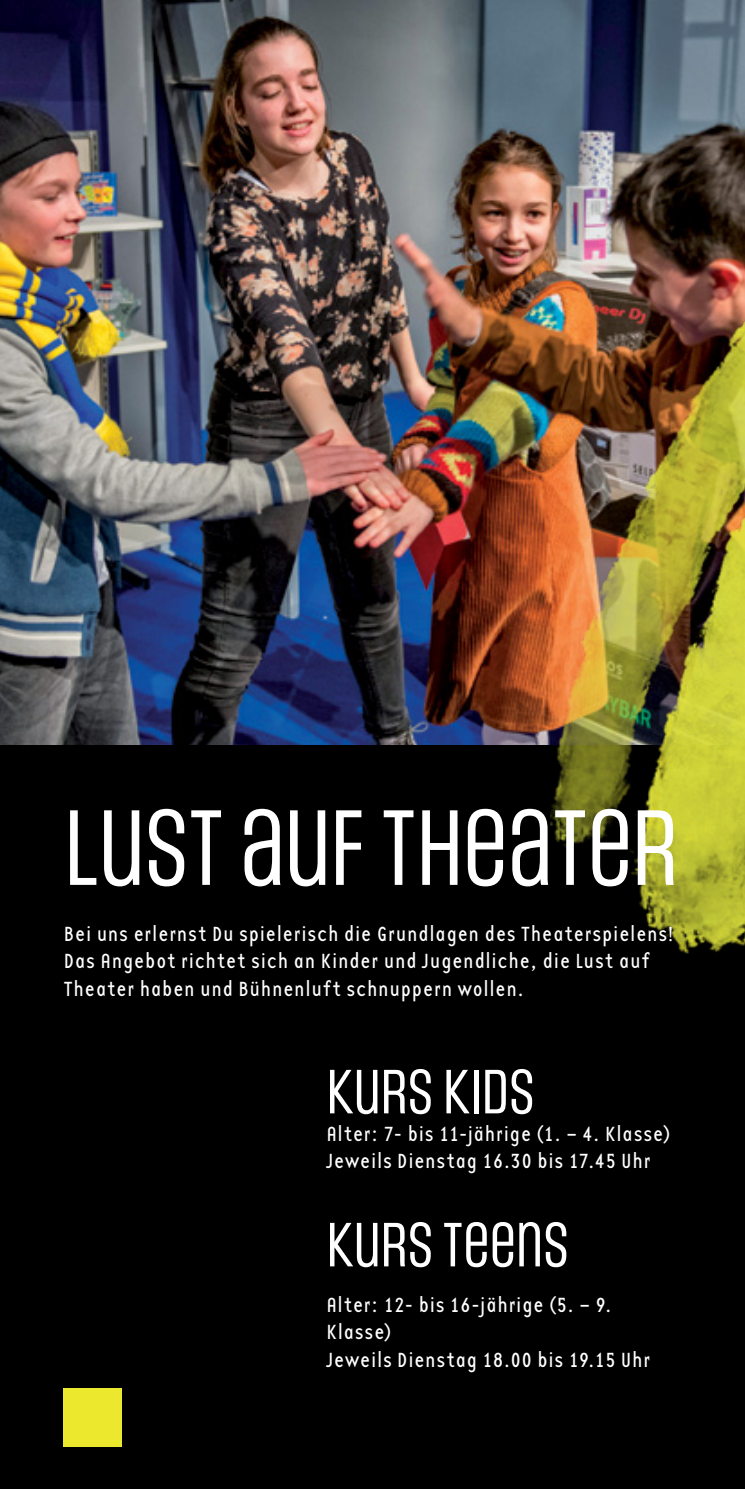
<style>
.page{position:relative;width:745px;height:1489px;background:#fff}
.page>*{position:absolute;margin:0;border:0;box-sizing:border-box;transform-origin:0 0}
.t1{font:90px "Social Gothic";letter-spacing:-.005em;color:#fff}
.t2{font:52.5px "Social Gothic";color:#fff}
.t3{font:21.25px/27.5px "Base 12 Sans OT";letter-spacing:.025em;color:#fff}
</style>
<div class="page">
<div style="left:0;top:0;width:744px;height:1488px;background:#000"></div>
<img style="left:0;top:0;width:744px;height:744px">
<div style="left:64px;top:1388px;width:58px;height:58px;background:#ebe82e"></div>
<img style="left:550px;top:84px;width:194px;height:870px">
<h1 class="t1" style="left:64px;top:788px;width:615px">LUST AUF THEATER</h1>
<p class="t3" style="left:64px;top:919px;width:612px">Bei uns erlernst Du spielerisch die Grundlagen des Theaterspielens!<br>Das Angebot richtet sich an Kinder und Jugendliche, die Lust auf<br>Theater haben und Bühnenluft schnuppern wollen.</p>
<h2 class="t2" style="left:326px;top:1056px;width:209px">KURS KIDS</h2>
<p class="t3" style="left:326px;top:1119px;width:345px">Alter: 7- bis 11-jährige (1. – 4. Klasse)<br>Jeweils Dienstag 16.30 bis 17.45 Uhr</p>
<h2 class="t2" style="left:326px;top:1209px;width:244px">KURS TEENS</h2>
<p class="t3" style="left:326px;top:1290px;width:325px">Alter: 12- bis 16-jährige (5. – 9.<br>Klasse)<br>Jeweils Dienstag 18.00 bis 19.15 Uhr</p>
</div>
